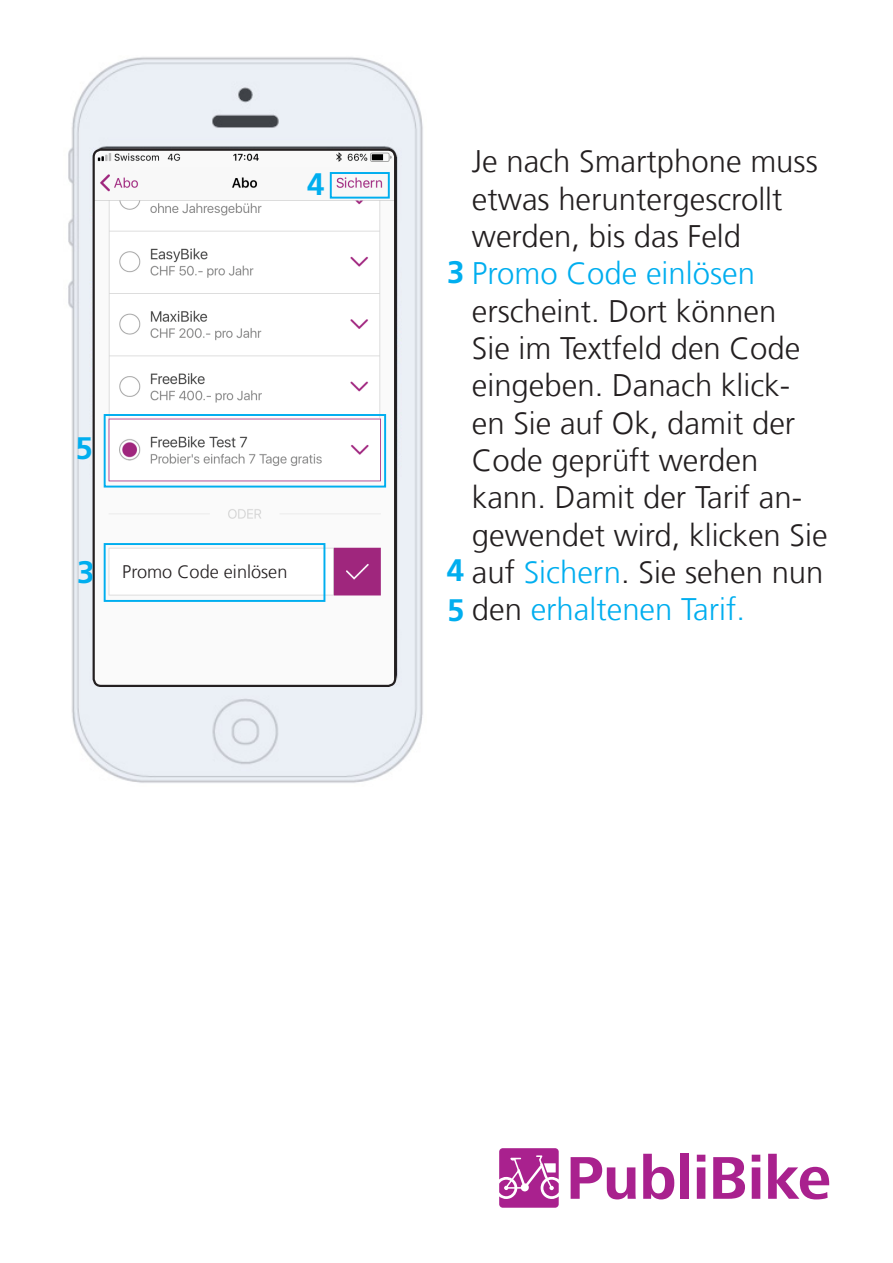
<style>
.page{position:relative;width:893px;height:1263px;background:#fff}
.page>*{position:absolute;margin:0;border:0;box-sizing:border-box;transform-origin:0 0}
.t1{font:300 31.2px "Frutiger";color:#231f20}
.t2{font:300 31.2px "Frutiger";color:#00aeef}
.t3{font:700 31.2px "Frutiger";color:#00aeef}
.t4{font:300 18.15px "Frutiger";color:#231f20}
.s1{font-weight:700}
.s2{color:#00aeef}
.s3{color:#231f20}
</style>
<div class="page">
<svg style="left:571px;top:1157px;width:65px;height:42px"></svg>
<svg style="left:643px;top:1154px;width:31px;height:45px"></svg>
<div style="left:680px;top:1154px;width:9px;height:45px;background:#a9218e"></div>
<svg style="left:697px;top:1155px;width:8px;height:44px"></svg>
<svg style="left:713px;top:1157px;width:32px;height:42px"></svg>
<svg style="left:752px;top:1155px;width:8px;height:44px"></svg>
<svg style="left:768px;top:1154px;width:61px;height:45px"></svg>
<svg style="left:499px;top:1148px;width:60px;height:60px;background:#ba4ea4"></svg>
<img style="left:68px;top:57px;width:355px;height:726px">
<img style="left:94px;top:150px;width:301px;height:536px">
<div style="left:93px;top:149px;width:303px;height:538px;border:2px solid #231f20;border-radius:7px"></div>
<div style="left:330px;top:172px;width:60px;height:27px;border:2px solid #00aeef"></div>
<img style="left:97px;top:419px;width:294px;height:183px">
<div style="left:104px;top:609px;width:280px;height:66px;background:#fafafa"></div>
<div style="left:122px;top:564px;width:207px;height:25px;background:#fff"></div>
<div style="left:104px;top:543px;width:221px;height:59px;border:2px solid #00aeef"></div>
<div style="left:104px;top:414px;width:282px;height:73px;border:2px solid #00aeef"></div>
<p class="t3" style="left:307px;top:166px;width:19px">4</p>
<p class="t3" style="left:75px;top:430px;width:19px">5</p>
<p class="t3" style="left:77px;top:553px;width:19px">3</p>
<p class="t4" style="left:122px;top:561px;width:167px">Promo Code einlösen</p>
<p class="t1" style="left:472px;top:143px;width:347px">Je nach Smartphone muss</p>
<p class="t1" style="left:472px;top:181px;width:312px">etwas heruntergescrollt</p>
<p class="t1" style="left:472px;top:218px;width:271px">werden, bis das Feld</p>
<p class="t2" style="left:447px;top:255px;width:309px"><span class="s1">3</span> Promo Code einlösen</p>
<p class="t1" style="left:472px;top:293px;width:306px">erscheint. Dort können</p>
<p class="t1" style="left:472px;top:330px;width:330px">Sie im Textfeld den Code</p>
<p class="t1" style="left:472px;top:367px;width:320px">eingeben. Danach klick-</p>
<p class="t1" style="left:472px;top:405px;width:325px">en Sie auf Ok, damit der</p>
<p class="t1" style="left:472px;top:442px;width:288px">Code geprüft werden</p>
<p class="t1" style="left:472px;top:479px;width:332px">kann. Damit der Tarif an-</p>
<p class="t1" style="left:472px;top:517px;width:357px">gewendet wird, klicken Sie</p>
<p class="t1" style="left:472px;top:554px;width:353px">auf <span class="s2">Sichern</span>. Sie sehen nun</p>
<p class="t2" style="left:447px;top:591px;width:299px"><span class="s1">5</span> <span class="s3">den</span> erhaltenen Tarif.</p>
<p class="t3" style="left:447px;top:552px;width:19px">4</p>
</div>
